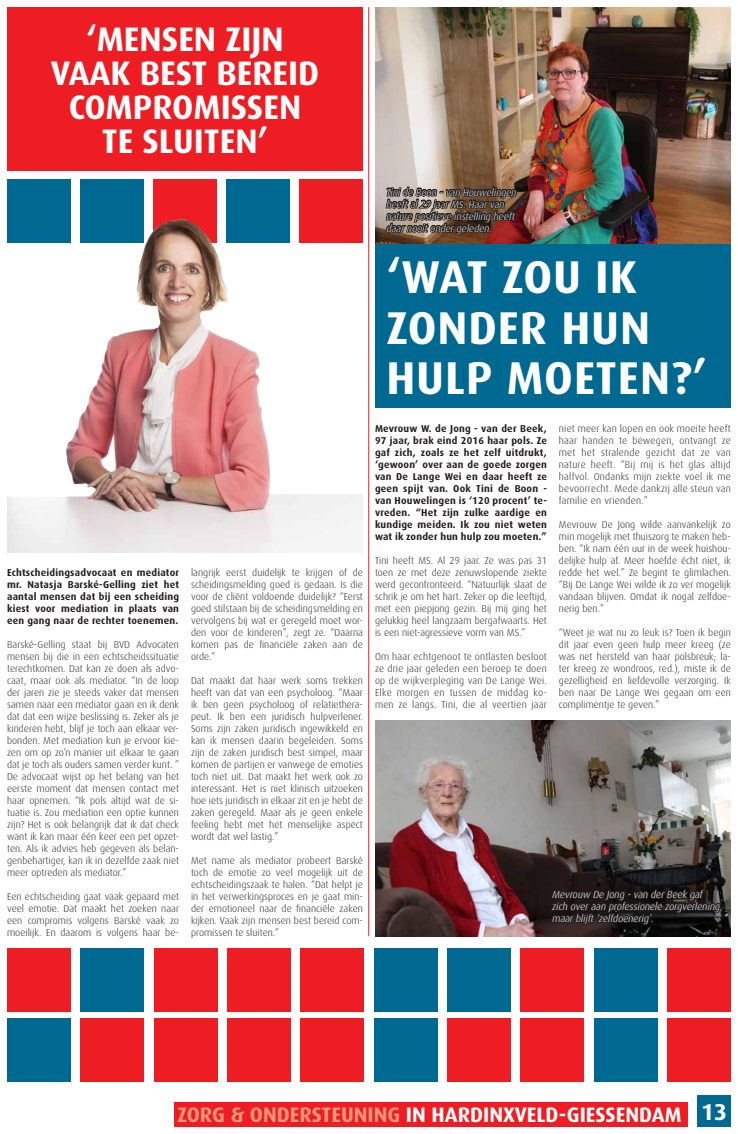
<style>
.page{position:relative;width:738px;height:1134px;background:#fff}
.page>*{position:absolute;margin:0;border:0;box-sizing:border-box;transform-origin:0 0}
.t1{font:700 46px/50px "Dax";letter-spacing:.02em;color:#fff}
.t2{font:700 34px/34px "Dax";color:#fff;text-align:center}
.t3{font:700 21px "Dax";color:#fff}
.t4{font:300 10px/12px "Dax";color:#231f20;text-align:justify}
.t5{font:700 10px/12px "Dax";letter-spacing:.02em;color:#231f20;text-align:justify}
.t6{font:italic 300 10px/12px "Dax";color:#fff}
.s1{color:#f6977a}
.s2{font-size:23px}
</style>
<div class="page">
<div style="left:697px;top:1095px;width:33px;height:32px;background:#006991"></div>
<div style="left:174px;top:1102px;width:513px;height:24px;background:#ee1d23"></div>
<div style="left:7px;top:7px;width:356px;height:164px;background:#ee1d23"></div>
<div style="left:375px;top:244px;width:355px;height:164px;background:#006991"></div>
<div style="left:7px;top:179px;width:64px;height:64px;background:#006991"></div>
<div style="left:80px;top:179px;width:64px;height:64px;background:#006991"></div>
<div style="left:153px;top:179px;width:64px;height:64px;background:#ee1d23"></div>
<div style="left:226px;top:179px;width:64px;height:64px;background:#006991"></div>
<div style="left:299px;top:179px;width:64px;height:64px;background:#ee1d23"></div>
<img style="left:7px;top:219px;width:356px;height:333px">
<img style="left:375px;top:7px;width:355px;height:237px">
<img style="left:375px;top:720px;width:355px;height:216px">
<div style="left:7px;top:948px;width:64px;height:64px;background:#ee1d23"></div>
<div style="left:80px;top:948px;width:64px;height:64px;background:#006991"></div>
<div style="left:154px;top:948px;width:63px;height:64px;background:#ee1d23"></div>
<div style="left:227px;top:948px;width:64px;height:64px;background:#ee1d23"></div>
<div style="left:300px;top:948px;width:64px;height:64px;background:#ee1d23"></div>
<div style="left:373px;top:948px;width:64px;height:64px;background:#006991"></div>
<div style="left:446px;top:948px;width:64px;height:64px;background:#006991"></div>
<div style="left:520px;top:948px;width:63px;height:64px;background:#ee1d23"></div>
<div style="left:593px;top:948px;width:64px;height:64px;background:#006991"></div>
<div style="left:666px;top:948px;width:64px;height:64px;background:#ee1d23"></div>
<div style="left:7px;top:1018px;width:64px;height:64px;background:#006991"></div>
<div style="left:80px;top:1018px;width:64px;height:64px;background:#ee1d23"></div>
<div style="left:154px;top:1018px;width:63px;height:64px;background:#ee1d23"></div>
<div style="left:227px;top:1018px;width:64px;height:64px;background:#ee1d23"></div>
<div style="left:300px;top:1018px;width:64px;height:64px;background:#ee1d23"></div>
<div style="left:373px;top:1018px;width:64px;height:64px;background:#006991"></div>
<div style="left:446px;top:1018px;width:64px;height:64px;background:#ee1d23"></div>
<div style="left:520px;top:1018px;width:63px;height:64px;background:#ee1d23"></div>
<div style="left:593px;top:1018px;width:64px;height:64px;background:#006991"></div>
<div style="left:666px;top:1018px;width:64px;height:64px;background:#ee1d23"></div>
<hr style="left:368px;top:7px;width:1px;height:929px;background:#ee1d23">
<img style="left:384px;top:148px;width:134px;height:96px">
<svg style="left:548px;top:843px;width:175px;height:118px"></svg>
<p class="t2" style="left:51px;top:23px;width:270px">‘MENSEN ZIJN<br>VAAK BEST BEREID<br>COMPROMISSEN</p>
<p class="t2" style="left:102px;top:125px;width:168px">TE SLUITEN’</p>
<p class="t5" style="left:7px;top:567px;width:173px">Echtscheidingsadvocaat en mediator mr. Natasja Barské-Gelling ziet het aantal mensen dat bij een scheiding kiest voor mediation in plaats van een gang naar de rechter toenemen.</p>
<p class="t4" style="left:7px;top:639px;width:173px">Barské-Gelling staat bij BVD Advocaten mensen bij die in een echtscheidssituatie terechtkomen. Dat kan ze doen als advo&shy;caat, maar ook als mediator. “In de loop der jaren zie je steeds vaker dat mensen samen naar een mediator gaan en ik denk dat dat een wijze beslissing is. Zeker als je kinderen hebt, blijf je toch aan elkaar ver&shy;bonden. Met mediation kun je ervoor kie&shy;zen om op zo’n manier uit elkaar te gaan dat je toch als ouders samen verder kunt. ”</p>
<p class="t4" style="left:7px;top:771px;width:173px">De advocaat wijst op het belang van het eerste moment dat mensen contact met haar opnemen. “Ik pols altijd wat de si&shy;tuatie is. Zou mediation een optie kunnen zijn? Het is ook belangrijk dat ik dat check want ik kan maar één keer een pet opzet&shy;ten. Als ik advies heb gegeven als belan&shy;genbehartiger, kan ik in dezelfde zaak niet meer optreden als mediator.”</p>
<p class="t4" style="left:7px;top:891px;width:173px">Een echtscheiding gaat vaak gepaard met veel emotie. Dat maakt het zoeken naar een compromis volgens Barské vaak zo moeilijk. En daarom is volgens haar be-</p>
<p class="t4" style="left:191px;top:567px;width:173px">langrijk eerst duidelijk te krijgen of de scheidingsmelding goed is gedaan. Is die voor de cliënt voldoende duidelijk? “Eerst goed stilstaan bij de scheidingsmelding en vervolgens bij wat er geregeld moet wor&shy;den voor de kinderen”, zegt ze. “Daarna komen pas de financiële zaken aan de orde.”</p>
<p class="t4" style="left:191px;top:675px;width:173px">Dat maakt dat haar werk soms trekken heeft van dat van een psycholoog. “Maar ik ben geen psycholoog of relatiethera&shy;peut. Ik ben een juridisch hulpverlener.<br>Soms zijn zaken juridisch ingewikkeld en kan ik mensen daarin begeleiden. Soms zijn de zaken juridisch best simpel, maar komen de partijen er vanwege de emoties toch niet uit. Dat maakt het werk ook zo interessant. Het is niet klinisch uitzoeken hoe iets juridisch in elkaar zit en je hebt de zaken geregeld. Maar als je geen enkele feeling hebt met het menselijke aspect wordt dat wel lastig.”</p>
<p class="t4" style="left:191px;top:855px;width:173px">Met name als mediator probeert Barské toch de emotie zo veel mogelijk uit de echtscheidingszaak te halen. “Dat helpt je in het verwerkingsproces en je gaat min&shy;der emotioneel naar de financiële zaken kijken. Vaak zijn mensen best bereid com&shy;promissen te sluiten.”</p>
<p class="t6" style="left:386px;top:186px;width:134px">Tini de Boon - van Houwelingen heeft al 29 jaar MS. Haar van nature positieve instelling heeft daar nooit onder geleden.</p>
<p class="t1" style="left:386px;top:253px;width:322px">‘WAT ZOU IK<br>ZONDER HUN<br>HULP MOETEN?’</p>
<p class="t5" style="left:375px;top:423px;width:173px">Mevrouw W. de Jong - van der Beek, 97 jaar, brak eind 2016 haar pols. Ze gaf zich, zoals ze het zelf uitdrukt, ‘gewoon’ over aan de goede zorgen van De Lange Wei en daar heeft ze geen spijt van. Ook Tini de Boon - van Houwelingen is ‘120 procent’ te&shy;vreden. “Het zijn zulke aardige en kundige meiden. Ik zou niet weten wat ik zonder hun hulp zou moeten.”</p>
<p class="t4" style="left:375px;top:555px;width:173px">Tini heeft MS. Al 29 jaar. Ze was pas 31 toen ze met deze zenuwslopende ziekte werd geconfronteerd. “Natuurlijk slaat de schrik je om het hart. Zeker op die leeftijd, met een piepjong gezin. Bij mij ging het gelukkig heel langzaam bergafwaarts. Het is een niet-agressieve vorm van MS.”</p>
<p class="t4" style="left:375px;top:651px;width:173px">Om haar echtgenoot te ontlasten besloot ze drie jaar geleden een beroep te doen op de wijkverpleging van De Lange Wei.<br>Elke morgen en tussen de middag ko&shy;men ze langs. Tini, die al veertien jaar</p>
<p class="t4" style="left:558px;top:423px;width:173px">niet meer kan lopen en ook moeite heeft haar handen te bewegen, ontvangt ze met het stralende gezicht dat ze van nature heeft. “Bij mij is het glas altijd halfvol. Ondanks mijn ziekte voel ik me bevoorrecht. Mede dankzij alle steun van familie en vrienden.”</p>
<p class="t4" style="left:558px;top:519px;width:173px">Mevrouw De Jong wilde aanvankelijk zo min mogelijk met thuiszorg te maken heb&shy;ben. “Ik nam één uur in de week huishou&shy;delijke hulp af. Meer hoefde écht niet, ik redde het wel.” Ze begint te glimlachen. “Bij De Lange Wei wilde ik zo ver mogelijk vandaan blijven. Omdat ik nogal zelfdoe&shy;nerig ben.”</p>
<p class="t4" style="left:558px;top:627px;width:173px">“Weet je wat nu zo leuk is? Toen ik begin dit jaar even geen hulp meer kreeg (ze was net hersteld van haar polsbreuk; la&shy;ter kreeg ze wondroos, red.), miste ik de gezelligheid en liefdevolle verzorging. Ik ben naar De Lange Wei gegaan om een complimentje te geven.”</p>
<p class="t6" style="left:551px;top:888px;width:154px">Mevrouw De Jong - van der Beek gaf</p>
<p class="t6" style="left:551px;top:900px;width:174px">zich over aan professionele zorgverlening, maar blijft ‘zelfdoenerig’.</p>
<h3 class="t3" style="left:177px;top:1103px;width:551px"><span class="s1">ZORG &amp; ONDERSTEUNING</span> IN HARDINXVELD-GIESSENDAM <span class="s2">13</span></h3>
</div>
